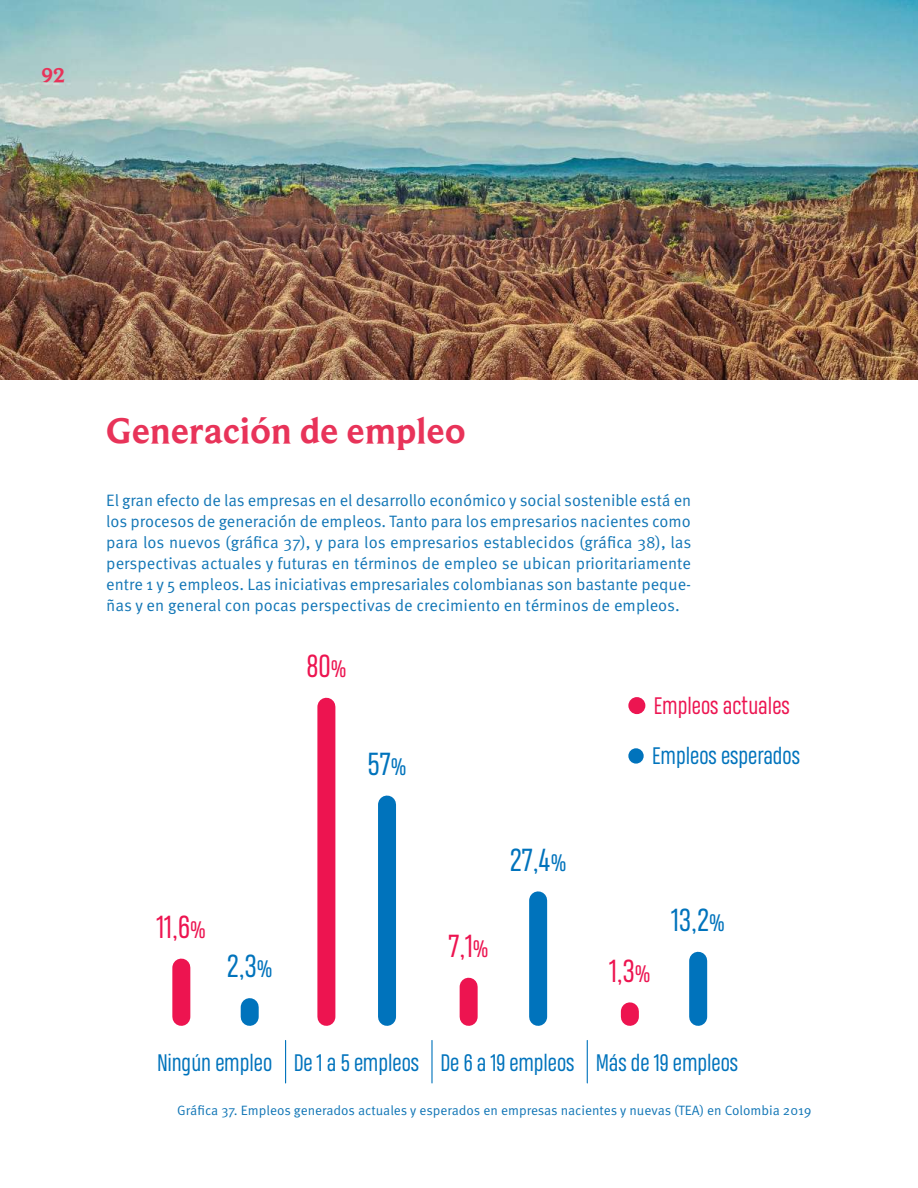
<style>
.page{position:relative;width:918px;height:1188px;background:#fff}
.page>*{position:absolute;margin:0;border:0;box-sizing:border-box;transform-origin:0 0}
.t1{font:700 37.5px "Beaufort";color:#e83359}
.t2{font:30px "Heading Pro";color:#0073bc}
.t3{font:30px "Heading Pro";color:#ed1450}
.t4{font:22.5px "Heading Pro";color:#0073bc}
.t5{font:22.5px "Heading Pro";color:#ec1551}
.t6{font:700 21px "Beaufort";color:#e83359}
.t7{font:16.5px/21px "Meta Pro";color:#1276b6;text-align:justify}
.t8{font:13.5px "Meta Pro";color:#1276b6}
.s1{font-size:22.5px;color:#ec1551}
.s2{font-size:22.5px}
</style>
<div class="page">
<hr style="left:285px;top:1040px;width:1px;height:43px;background:#0073bc">
<hr style="left:431px;top:1040px;width:2px;height:43px;background:#0073bc">
<hr style="left:587px;top:1040px;width:1px;height:43px;background:#0073bc">
<div style="left:317px;top:707px;width:18px;height:310px;background:#ed1450"></div>
<div style="left:378px;top:805px;width:18px;height:212px;background:#0073bc"></div>
<div style="left:460px;top:987px;width:18px;height:30px;background:#ed1450"></div>
<div style="left:529px;top:900px;width:18px;height:117px;background:#0073bc"></div>
<div style="left:621px;top:1011px;width:18px;height:6px;background:#ed1450"></div>
<div style="left:689px;top:961px;width:18px;height:56px;background:#0073bc"></div>
<div style="left:172px;top:968px;width:18px;height:49px;background:#ed1450"></div>
<div style="left:241px;top:1007px;width:18px;height:10px;background:#0073bc"></div>
<div style="left:628px;top:748px;width:16px;height:16px;background:#0073bc;border-radius:50%"></div>
<div style="left:628px;top:697px;width:17px;height:17px;background:#ec1551;border-radius:50%"></div>
<img style="left:0;top:0;width:918px;height:380px">
<p class="t6" style="left:41px;top:64px;width:25px">92</p>
<h1 class="t1" style="left:106px;top:410px;width:361px">Generación de empleo</h1>
<p class="t7" style="left:106px;top:489px;width:587px">El gran efecto de las empresas en el desarrollo económico y social sostenible está en los procesos de generación de empleos. Tanto para los empresarios nacientes como para los nuevos (gráfica 37), y para los empresarios establecidos (gráfica 38), las perspectivas actuales y futuras en términos de empleo se ubican prioritariamente entre 1 y 5 empleos. Las iniciativas empresariales colombianas son bastante peque&shy;ñas y en general con pocas perspectivas de crecimiento en términos de empleos.</p>
<h2 class="t3" style="left:306px;top:654px;width:41px">80<span class="s1">%</span></h2>
<h2 class="t2" style="left:368px;top:752px;width:40px">57<span class="s2">%</span></h2>
<h3 class="t5" style="left:654px;top:696px;width:137px">Empleos actuales</h3>
<h3 class="t4" style="left:652px;top:747px;width:149px">Empleos esperados</h3>
<h2 class="t3" style="left:157px;top:915px;width:50px">11,6<span class="s1">%</span></h2>
<h2 class="t2" style="left:227px;top:954px;width:47px">2,3<span class="s2">%</span></h2>
<h2 class="t2" style="left:510px;top:847px;width:58px">27,4<span class="s2">%</span></h2>
<h2 class="t3" style="left:449px;top:934px;width:41px">7,1<span class="s1">%</span></h2>
<h2 class="t3" style="left:609px;top:958px;width:43px">1,3<span class="s1">%</span></h2>
<h2 class="t2" style="left:672px;top:908px;width:55px">13,2<span class="s2">%</span></h2>
<h3 class="t4" style="left:157px;top:1053px;width:117px">Ningún empleo</h3>
<h3 class="t4" style="left:294px;top:1053px;width:127px">De 1 a 5 empleos</h3>
<h3 class="t4" style="left:440px;top:1053px;width:136px">De 6 a 19 empleos</h3>
<h3 class="t4" style="left:596px;top:1053px;width:144px">Más de 19 empleos</h3>
<p class="t8" style="left:177px;top:1102px;width:636px">Gráfica 37. Empleos generados actuales y esperados en empresas nacientes y nuevas (TEA) en Colombia 2019</p>
</div>
